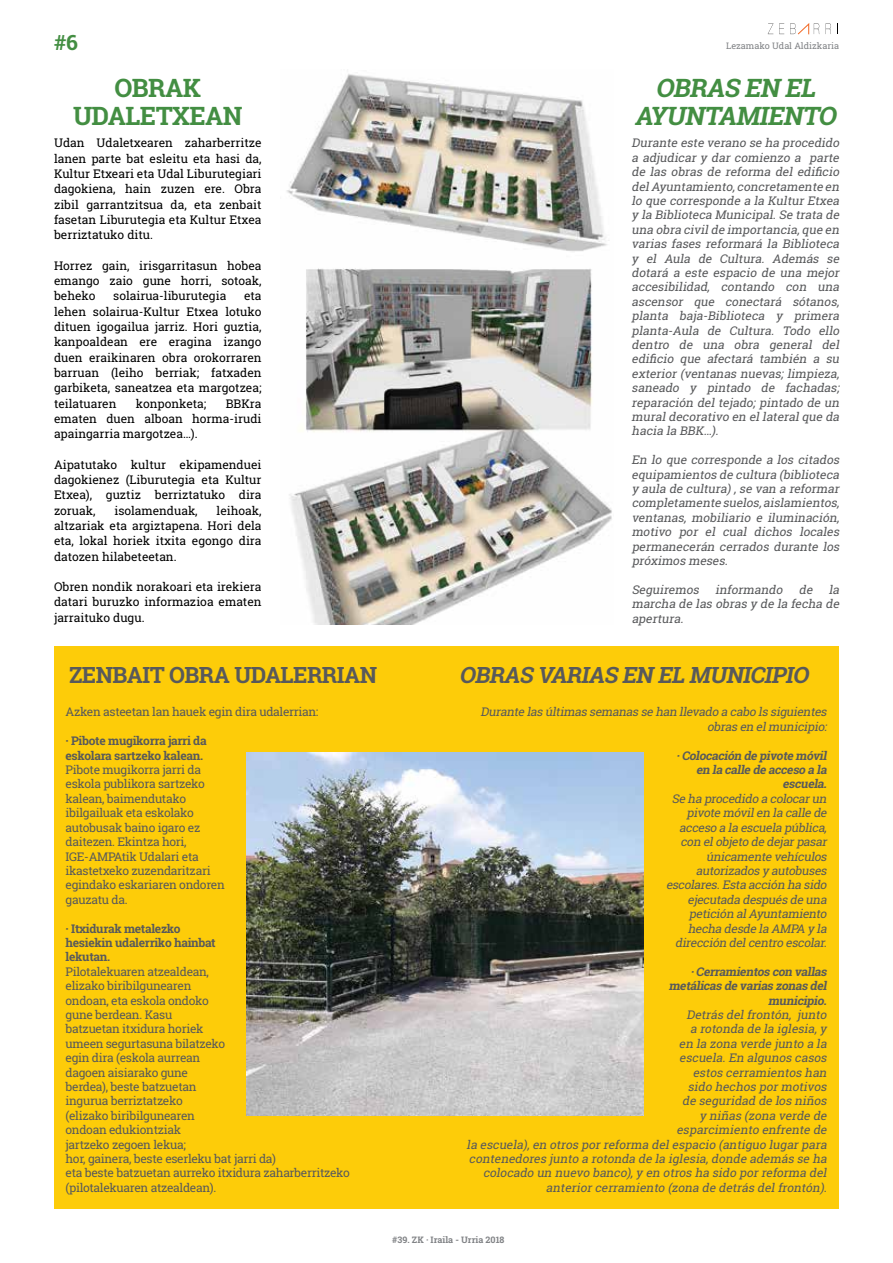
<style>
.page{position:relative;width:893px;height:1263px;background:#fff}
.page>*{position:absolute;margin:0;border:0;box-sizing:border-box;transform-origin:0 0}
.t1{font:italic 700 25.5px/28.5px "Roboto Slab";color:#438e42;text-align:center}
.t2{font:700 25.5px/28.5px "Roboto Slab";letter-spacing:-.025em;color:#438e42;text-align:center}
.t3{font:italic 700 22.5px "Roboto Slab";color:#58595b}
.t4{font:700 22.5px "Roboto Slab";letter-spacing:-.025em;color:#58595b}
.t5{font:700 21px "Roboto Slab";color:#438e42}
.t6{font:italic 12px/14.4px "Roboto Slab";color:#58595b;text-align:justify}
.t7{font:12px/15.3px "Roboto Slab";color:#000;text-align:justify}
.t8{font:12px/14.4px "Roboto Slab";letter-spacing:-.025em;color:#58595b}
.t9{font:italic 700 12px/14.4px "Roboto Slab";color:#58595b;text-align:right}
.t10{font:700 12px/14.4px "Roboto Slab";letter-spacing:-.025em;color:#58595b}
.t11{font:700 9px "Roboto Slab";color:#808285}
.t12{font:9px "Roboto Slab";color:#808285}
</style>
<div class="page">
<hr style="left:892px;top:1048px;width:1px;height:215px;background:#b0b775">
<svg style="left:768px;top:23px;width:5px;height:11px"></svg>
<svg style="left:779px;top:23px;width:5px;height:11px"></svg>
<svg style="left:826px;top:23px;width:5px;height:11px"></svg>
<svg style="left:790px;top:23px;width:29px;height:12px"></svg>
<div style="left:54px;top:646px;width:785px;height:563px;background:#fdcc09"></div>
<img style="left:286px;top:74px;width:326px;height:551px">
<img style="left:247px;top:753px;width:396px;height:362px">
<h3 class="t5" style="left:54px;top:28px;width:26px">#6</h3>
<h1 class="t2" style="left:73px;top:73px;width:171px">OBRAK<br>UDALETXEAN</h1>
<p class="t7" style="left:54px;top:135px;width:209px">Udan Udaletxearen zaharberritze lanen parte bat esleitu eta hasi da, Kultur Etxeari eta Udal Liburutegiari dagokiena, hain zuzen ere. Obra zibil garrantzitsua da, eta zenbait fasetan Liburutegia eta Kultur Etxea berriztatuko ditu.</p>
<p class="t7" style="left:54px;top:258px;width:209px">Horrez gain, irisgarritasun hobea emango zaio gune horri, sotoak, beheko</p>
<p class="t7" style="left:113px;top:288px;width:115px">solairua-liburutegia</p>
<p class="t7" style="left:54px;top:288px;width:209px;text-indent:190px">eta lehen solairua-Kultur Etxea lotuko dituen igogailua jarriz. Hori guztia, kanpoaldean ere eragina izango duen eraikinaren obra orokorraren barruan (leiho berriak; fatxaden garbiketa, saneatzea eta margotzea; teilatuaren</p>
<p class="t7" style="left:136px;top:395px;width:72px">konponketa;</p>
<p class="t7" style="left:54px;top:395px;width:209px;text-indent:172px">BBKra ematen duen alboan horma-irudi apaingarria margotzea…).</p>
<p class="t7" style="left:54px;top:457px;width:209px">Aipatutako kultur ekipamenduei dagokienez (Liburutegia eta Kultur Etxea), guztiz berriztatuko dira zoruak,</p>
<p class="t7" style="left:54px;top:502px;width:209px;text-indent:163px">leihoak, altzariak eta argiztapena. Hori dela eta, lokal horiek itxita egongo dira datozen hilabeteetan.</p>
<p class="t7" style="left:54px;top:579px;width:209px">Obren nondik norakoari eta irekiera datari buruzko informazioa ematen jarraituko dugu.</p>
<p class="t7" style="left:114px;top:502px;width:85px">isolamenduak,</p>
<p class="t12" style="left:726px;top:40px;width:114px">Lezamako Udal Aldizkaria</p>
<h1 class="t1" style="left:635px;top:73px;width:209px">OBRAS EN EL<br>AYUNTAMIENTO</h1>
<p class="t6" style="left:632px;top:136px;width:212px">Durante este verano se ha procedido a adjudicar y dar comienzo a parte de las obras de reforma del edificio delAyuntamiento,concretamente en lo que corresponde a la KulturEtxea y la Biblioteca Municipal.Se trata de una obra civilde importancia,que en varias fases reformará la Biblioteca y el Aula de Cultura. Además se dotará a este espacio de una mejor accesibilidad, contando con una ascensor que conectará sótanos, planta baja-Biblioteca y primera planta-Aula de Cultura. Todo ello dentro de una obra general del edificio que afectará también a su exterior (ventanas nuevas; limpieza, saneado y pintado de fachadas; reparación del tejado; pintado de un muraldecorativo en ellateralque da hacia la BBK…).</p>
<p class="t6" style="left:632px;top:452px;width:212px">En lo que corresponde a los citados equipamientos de cultura (biblioteca y aula de cultura),se van a reformar completamente suelos,aislamientos, ventanas, mobiliario e iluminación, motivo por el cual dichos locales permanecerán cerrados durante los próximos meses.</p>
<p class="t6" style="left:632px;top:582px;width:212px">Seguiremos informando de la marcha de las obras y de la fecha de apertura.</p>
<h2 class="t4" style="left:69px;top:659px;width:310px">ZENBAIT OBRA UDALERRIAN</h2>
<p class="t8" style="left:66px;top:705px;width:254px">Azken asteetan lan hauek egin dira udalerrian:</p>
<p class="t10" style="left:66px;top:734px;width:143px">· Pibote mugikorra jarri da eskolara sartzeko kalean.</p>
<p class="t8" style="left:66px;top:762px;width:161px">Pibote mugikorra jarri da eskola publikora sartzeko kalean, baimendutako ibilgailuak eta eskolako autobusak baino igaro ez daitezen. Ekintza hori,<br>IGE-AMPAtik Udalari eta ikastetxeko zuzendaritzari egindako eskariaren ondoren gauzatu da.</p>
<p class="t10" style="left:66px;top:921px;width:151px">· Itxidurak metalezko hesiekin udalerriko hainbat lekutan.</p>
<p class="t8" style="left:66px;top:964px;width:286px">Pilotalekuaren atzealdean,<br>elizako biribilgunearen<br>ondoan, eta eskola ondoko<br>gune berdean. Kasu<br>batzuetan itxidura horiek<br>umeen segurtasuna bilatzeko<br>egin dira (eskola aurrean<br>dagoen aisiarako gune<br>berdea), beste batzuetan<br>ingurua berriztatzeko<br>(elizako biribilgunearen<br>ondoan edukiontziak<br>jartzeko zegoen lekua;<br>hor, gainera, beste eserleku bat jarri da)<br>eta beste batzuetan aurreko itxidura zaharberritzeko (pilotalekuaren atzealdean).</p>
<h2 class="t3" style="left:459px;top:659px;width:356px">OBRAS VARIAS EN EL MUNICIPIO</h2>
<p class="t6" style="left:480px;top:705px;width:351px;text-align:right">Durante lasúltimassemanasse han llevado a cabo lssiguientes obrasen elmunicipio:</p>
<p class="t9" style="left:676px;top:748px;width:155px">·Colocación de pivote móvil en la calle de acceso a la escuela.</p>
<p class="t6" style="left:666px;top:791px;width:165px;text-align:right">Se ha procedido a colocarun pivote móvilen la calle de acceso a la escuela pública, con elobjeto de dejarpasar únicamente vehículos autorizadosy autobuses escolares.Esta acción ha sido ejecutada despuésde una petición alAyuntamiento hecha desde la AMPA y la dirección delcentro escolar.</p>
<p class="t9" style="left:669px;top:964px;width:162px">·Cerramientos con vallas metálicas de varias zonas del municipio.</p>
<p class="t6" style="left:467px;top:1007px;width:364px;text-align:right">Detrás delfrontón, junto<br>a rotonda de la iglesia,y<br>en la zona verde junto a la<br>escuela.En algunos casos<br>estos cerramientos han<br>sido hechos pormotivos<br>de seguridad de los niños<br>y niñas (zona verde de<br>esparcimiento enfrente de<br>la escuela),en otros porreforma delespacio (antiguo lugarpara contenedores junto a rotonda de la iglesia,donde además se ha colocado un nuevo banco),y en otros ha sido porreforma del anteriorcerramiento (zona de detrás delfrontón).</p>
<p class="t11" style="left:392px;top:1233px;width:114px">#39. ZK · Iraila - Urria 2018</p>
</div>
